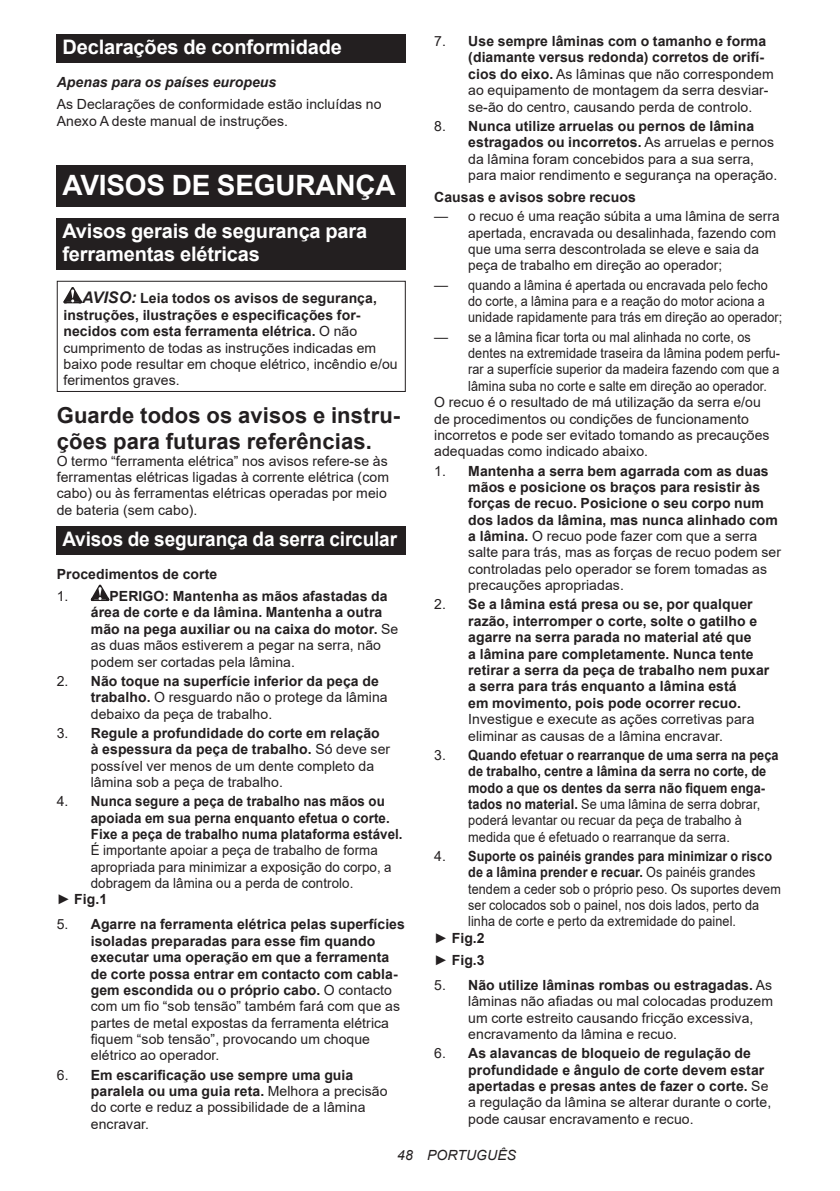
<style>
.page{position:relative;width:840px;height:1191px;background:#fff}
.page>*{position:absolute;margin:0;border:0;box-sizing:border-box;transform-origin:0 0}
.t1{font:700 28px "Arial";letter-spacing:-.01em;color:#fff}
.t2{font:700 22px/25.8px "Arial";letter-spacing:.005em;color:#231f20}
.t3{font:700 20px/23.4px "Arial";letter-spacing:-.01em;color:#fff}
.t4{font:700 20px "Arial";letter-spacing:-.01em;color:#fff;scale:.95 1}
.t5{font:14px/16.4px "Arial";letter-spacing:.005em;color:#231f20}
.t6{font:700 14px/16.4px "Arial";letter-spacing:.005em;color:#231f20}
.t7{font:14px "Arial";letter-spacing:.005em;color:#231f20;scale:.9 1}
.t8{font:700 14px/16.4px "Arial";letter-spacing:.005em;color:#231f20;scale:.91 1}
.t9{font:700 14px/16.4px "Arial";letter-spacing:.005em;color:#231f20;scale:.95 1}
.t10{font:14px "Arial";letter-spacing:.005em;color:#231f20;scale:.95 1}
.t11{font:700 14px "Arial";letter-spacing:.005em;color:#231f20;scale:.9 1}
.t12{font:italic 700 14px "Arial";letter-spacing:.005em;color:#231f20}
.t13{font:italic 14px "Arial";letter-spacing:.005em;color:#231f20}
.s1{font-weight:700;font-style:italic;font-size:16px}
.s2{font-weight:700}
.s3{font-weight:400}
</style>
<div class="page">
<div style="left:57px;top:34px;width:348px;height:29px;background:#231f20"></div>
<div style="left:57px;top:166px;width:348px;height:41px;background:#231f20"></div>
<div style="left:57px;top:218px;width:348px;height:52px;background:#231f20"></div>
<svg style="left:63px;top:287px;width:19px;height:16px"></svg>
<div style="left:57px;top:281px;width:348px;height:111px;border:1px solid #231f20"></div>
<div style="left:57px;top:526px;width:348px;height:28px;background:#231f20"></div>
<svg style="left:91px;top:584px;width:18px;height:17px"></svg>
<h3 class="t3" style="left:62px;top:36px;width:281px">Declarações de conformidade</h3>
<p class="t12" style="left:57px;top:73px;width:221px">Apenas para os países europeus</p>
<p class="t5" style="left:57px;top:96px;width:326px">As Declarações de conformidade estão incluídas no<br>Anexo A deste manual de instruções.</p>
<h1 class="t1" style="left:62px;top:166px;width:334px">AVISOS DE SEGURANÇA</h1>
<h3 class="t3" style="left:62px;top:219px;width:306px">Avisos gerais de segurança para ferramentas elétricas</h3>
<p class="t5" style="left:63px;top:290px;width:335px;text-indent:19px"><span class="s1">AVISO:</span> <span class="s2">Leia todos os avisos de segurança, instruções, ilustrações e especificações for&shy;necidos com esta ferramenta elétrica.</span> O não cumprimento de todas as instruções indicadas em baixo pode resultar em choque elétrico, incêndio e/ou ferimentos graves.</p>
<h2 class="t2" style="left:57px;top:403px;width:345px">Guarde todos os avisos e instru&shy;ções para futuras referências.</h2>
<p class="t5" style="left:57px;top:452px;width:333px">O termo “ferramenta elétrica” nos avisos refere-se às ferramentas elétricas ligadas à corrente elétrica (com cabo) ou às ferramentas elétricas operadas por meio de bateria (sem cabo).</p>
<h3 class="t4" style="left:62px;top:525px;width:353px">Avisos de segurança da serra circular</h3>
<p class="t6" style="left:57px;top:566px;width:162px">Procedimentos de corte</p>
<p class="t5" style="left:57px;top:588px;width:13px">1.</p>
<p class="t6" style="left:91px;top:588px;width:309px;text-indent:19px">PERIGO: Mantenha as mãos afastadas da área de corte e da lâmina. Mantenha a outra mão na pega auxiliar ou na caixa do motor. <span class="s3">Se as duas mãos estiverem a pegar na serra, não podem ser cortadas pela lâmina.</span></p>
<p class="t5" style="left:91px;top:672px;width:298px;text-indent:-34px">2. <span class="s2">Não toque na superfície inferior da peça de trabalho.</span> O resguardo não o protege da lâmina debaixo da peça de trabalho.</p>
<p class="t5" style="left:91px;top:724px;width:301px;text-indent:-34px">3. <span class="s2">Regule a profundidade do corte em relação à espessura da peça de trabalho.</span> Só deve ser possível ver menos de um dente completo da lâmina sob a peça de trabalho.</p>
<p class="t9" style="left:91px;top:793px;width:329px;text-indent:-34px"><span class="s3">4.</span> Nunca segure a peça de trabalho nas mãos ou apoiada em sua perna enquanto efetua o corte.<br>Fixe a peça de trabalho numa plataforma estável.</p>
<p class="t10" style="left:91px;top:840px;width:303px">É importante apoiar a peça de trabalho de forma</p>
<p class="t10" style="left:91px;top:857px;width:318px">apropriada para minimizar a exposição do corpo, a</p>
<p class="t10" style="left:91px;top:873px;width:278px">dobragem da lâmina ou a perda de controlo.</p>
<p class="t6" style="left:57px;top:891px;width:52px"><span class="s3">►</span> Fig.1</p>
<p class="t6" style="left:91px;top:916px;width:315px;text-indent:-34px"><span class="s3">5.</span> Agarre na ferramenta elétrica pelas superfícies isoladas preparadas para esse fim quando executar uma operação em que a ferramenta de corte possa entrar em contacto com cabla&shy;gem escondida ou o próprio cabo. <span class="s3">O contacto com um fio “sob tensão” também fará com que as partes de metal expostas da ferramenta elétrica fiquem “sob tensão”, provocando um choque elétrico ao operador.</span></p>
<p class="t5" style="left:91px;top:1066px;width:298px;text-indent:-34px">6. <span class="s2">Em escarificação use sempre uma guia paralela ou uma guia reta.</span> Melhora a precisão do corte e reduz a possibilidade de a lâmina encravar.</p>
<p class="t5" style="left:468px;top:33px;width:307px;text-indent:-34px">7. <span class="s2">Use sempre lâminas com o tamanho e forma (diamante versus redonda) corretos de orifí&shy;cios do eixo.</span> As lâminas que não correspondem ao equipamento de montagem da serra desviar&shy;se-ão do centro, causando perda de controlo.</p>
<p class="t5" style="left:468px;top:118px;width:310px;text-indent:-34px">8. <span class="s2">Nunca utilize arruelas ou pernos de lâmina estragados ou incorretos.</span> As arruelas e pernos da lâmina foram concebidos para a sua serra, para maior rendimento e segurança na operação.</p>
<p class="t6" style="left:434px;top:189px;width:203px">Causas e avisos sobre recuos</p>
<p class="t5" style="left:468px;top:208px;width:313px;text-indent:-34px">— o recuo é uma reação súbita a uma lâmina de serra apertada, encravada ou desalinhada, fazendo com que uma serra descontrolada se eleve e saia da peça de trabalho em direção ao operador;</p>
<p class="t5" style="left:468px;top:276px;width:315px;text-indent:-34px">— quando a lâmina é apertada ou encravada pelo fecho do corte, a lâmina para e a reação do motor aciona a unidade rapidamente para trás em direção ao operador;</p>
<p class="t5" style="left:434px;top:328px;width:318px">— se a lâmina ficar torta ou mal alinhada no corte, os</p>
<p class="t7" style="left:468px;top:343px;width:348px">dentes na extremidade traseira da lâmina podem perfu-</p>
<p class="t7" style="left:468px;top:360px;width:347px">rar a superfície superior da madeira fazendo com que a</p>
<p class="t7" style="left:468px;top:376px;width:333px">lâmina suba no corte e salte em direção ao operador.</p>
<p class="t5" style="left:434px;top:394px;width:328px">O recuo é o resultado de má utilização da serra e/ou</p>
<p class="t5" style="left:434px;top:410px;width:316px">de procedimentos ou condições de funcionamento</p>
<p class="t5" style="left:434px;top:427px;width:337px">incorretos e pode ser evitado tomando as precauções</p>
<p class="t5" style="left:434px;top:443px;width:215px">adequadas como indicado abaixo.</p>
<p class="t6" style="left:468px;top:462px;width:314px;text-indent:-34px"><span class="s3">1.</span> Mantenha a serra bem agarrada com as duas mãos e posicione os braços para resistir às forças de recuo. Posicione o seu corpo num dos lados da lâmina, mas nunca alinhado com a lâmina. <span class="s3">O recuo pode fazer com que a serra salte para trás, mas as forças de recuo podem ser controladas pelo operador se forem tomadas as precauções apropriadas.</span></p>
<p class="t6" style="left:468px;top:596px;width:302px;text-indent:-34px"><span class="s3">2.</span> Se a lâmina está presa ou se, por qualquer razão, interromper o corte, solte o gatilho e agarre na serra parada no material até que<br>a lâmina pare completamente. Nunca tente retirar a serra da peça de trabalho nem puxar a serra para trás enquanto a lâmina está<br>em movimento, pois pode ocorrer recuo.</p>
<p class="t5" style="left:468px;top:711px;width:287px">Investigue e execute as ações corretivas para eliminar as causas de a lâmina encravar.</p>
<p class="t8" style="left:468px;top:747px;width:342px;text-indent:-34px"><span class="s3">3.</span> Quando efetuar o rearranque de uma serra na peça de trabalho, centre a lâmina da serra no corte, de modo a que os dentes da serra não fiquem enga&shy;tados no material. <span class="s3">Se uma lâmina de serra dobrar, poderá levantar ou recuar da peça de trabalho à medida que é efetuado o rearranque da serra.</span></p>
<p class="t11" style="left:434px;top:846px;width:377px"><span class="s3">4.</span> Suporte os painéis grandes para minimizar o risco</p>
<p class="t11" style="left:468px;top:862px;width:320px">de a lâmina prender e recuar. <span class="s3">Os painéis grandes</span></p>
<p class="t7" style="left:468px;top:879px;width:348px">tendem a ceder sob o próprio peso. Os suportes devem</p>
<p class="t7" style="left:468px;top:895px;width:324px">ser colocados sob o painel, nos dois lados, perto da</p>
<p class="t7" style="left:468px;top:912px;width:299px">linha de corte e perto da extremidade do painel.</p>
<p class="t6" style="left:434px;top:930px;width:52px"><span class="s3">►</span> Fig.2</p>
<p class="t6" style="left:434px;top:952px;width:52px"><span class="s3">►</span> Fig.3</p>
<p class="t5" style="left:468px;top:976px;width:306px;text-indent:-34px">5. <span class="s2">Não utilize lâminas rombas ou estragadas.</span> As lâminas não afiadas ou mal colocadas produzem um corte estreito causando fricção excessiva, encravamento da lâmina e recuo.</p>
<p class="t6" style="left:468px;top:1045px;width:304px;text-indent:-34px"><span class="s3">6.</span> As alavancas de bloqueio de regulação de profundidade e ângulo de corte devem estar apertadas e presas antes de fazer o corte. <span class="s3">Se a regulação da lâmina se alterar durante o corte, pode causar encravamento e recuo.</span></p>
<p class="t13" style="left:397px;top:1146px;width:120px">48 PORTUGUÊS</p>
</div>
